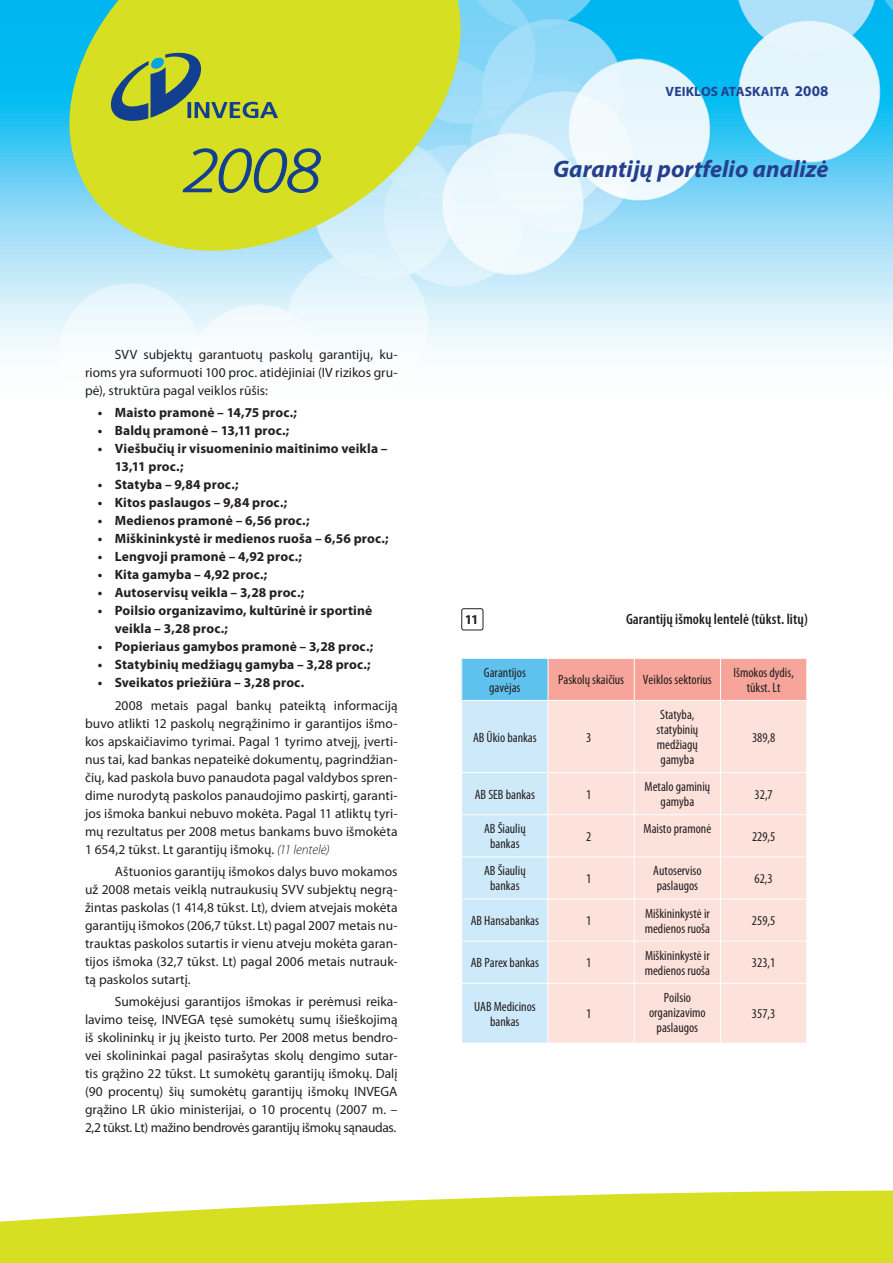
<style>
.page{position:relative;width:893px;height:1263px;background:#fff}
.page>*{position:absolute;margin:0;border:0;box-sizing:border-box;transform-origin:0 0}
.t1{font:italic 300 64.65px "Myriad Pro";color:#123f90;scale:1.19 1}
.t2{font:italic 700 24px "Myriad Pro";color:#253f8e}
.t3{font:600 condensed 15px "Myriad Pro";letter-spacing:.005em;color:#231f20}
.t4{font:13.5px/18px "Myriad Pro";color:#231f20;text-align:justify}
.t5{font:700 13.5px/18px "Myriad Pro";letter-spacing:.01em;color:#231f20}
.t6{font:condensed 13.5px/15px "Myriad Pro";color:#231f20;text-align:center}
.t7{font:700 13.5px "Myriad Pro";color:#253f8e}
.s1{font-weight:300;font-style:italic}
.s2{font-size:15px}
</style>
<div class="page">
<img style="left:0;top:0;width:893px;height:353px">
<svg style="left:0;top:1190px;width:892px;height:73px;fill:#d6df21"></svg>
<svg style="left:68px;top:0;width:393px;height:252px;fill:#d6df21"></svg>
<svg style="left:105px;top:51px;width:173px;height:72px"></svg>
<svg style="left:182px;top:148px;width:139px;height:46px"></svg>
<svg style="left:892px;top:1190px;width:1px;height:73px"></svg>
<svg style="left:462px;top:659px;width:344px;height:384px"></svg>
<div style="left:549px;top:701px;width:257px;height:342px;background:#fde1db"></div>
<hr style="left:548px;top:659px;width:1px;height:41px;background:#fff">
<hr style="left:634px;top:659px;width:1px;height:41px;background:#fff">
<hr style="left:720px;top:659px;width:1px;height:41px;background:#fff">
<hr style="left:461px;top:700px;width:87px;height:1px;background:#fff">
<hr style="left:548px;top:700px;width:86px;height:1px;background:#fff">
<hr style="left:548px;top:701px;width:1px;height:71px;background:#fff">
<hr style="left:634px;top:700px;width:86px;height:1px;background:#fff">
<hr style="left:634px;top:701px;width:1px;height:71px;background:#fff">
<hr style="left:720px;top:700px;width:87px;height:1px;background:#fff">
<hr style="left:720px;top:701px;width:1px;height:71px;background:#fff">
<hr style="left:461px;top:772px;width:87px;height:1px;background:#fff">
<hr style="left:548px;top:772px;width:86px;height:1px;background:#fff">
<hr style="left:548px;top:773px;width:1px;height:41px;background:#fff">
<hr style="left:634px;top:772px;width:86px;height:1px;background:#fff">
<hr style="left:634px;top:773px;width:1px;height:41px;background:#fff">
<hr style="left:720px;top:772px;width:87px;height:1px;background:#fff">
<hr style="left:720px;top:773px;width:1px;height:41px;background:#fff">
<hr style="left:461px;top:814px;width:87px;height:1px;background:#fff">
<hr style="left:548px;top:814px;width:86px;height:1px;background:#fff">
<hr style="left:548px;top:815px;width:1px;height:41px;background:#fff">
<hr style="left:634px;top:814px;width:86px;height:1px;background:#fff">
<hr style="left:634px;top:815px;width:1px;height:41px;background:#fff">
<hr style="left:720px;top:814px;width:87px;height:1px;background:#fff">
<hr style="left:720px;top:815px;width:1px;height:41px;background:#fff">
<hr style="left:461px;top:856px;width:87px;height:1px;background:#fff">
<hr style="left:548px;top:856px;width:86px;height:1px;background:#fff">
<hr style="left:548px;top:857px;width:1px;height:42px;background:#fff">
<hr style="left:634px;top:856px;width:86px;height:1px;background:#fff">
<hr style="left:634px;top:857px;width:1px;height:42px;background:#fff">
<hr style="left:720px;top:856px;width:87px;height:1px;background:#fff">
<hr style="left:720px;top:857px;width:1px;height:42px;background:#fff">
<hr style="left:461px;top:899px;width:87px;height:1px;background:#fff">
<hr style="left:548px;top:899px;width:86px;height:1px;background:#fff">
<hr style="left:548px;top:899px;width:1px;height:42px;background:#fff">
<hr style="left:634px;top:899px;width:86px;height:1px;background:#fff">
<hr style="left:634px;top:899px;width:1px;height:42px;background:#fff">
<hr style="left:720px;top:899px;width:87px;height:1px;background:#fff">
<hr style="left:720px;top:899px;width:1px;height:42px;background:#fff">
<hr style="left:461px;top:941px;width:87px;height:1px;background:#fff">
<hr style="left:548px;top:941px;width:86px;height:1px;background:#fff">
<hr style="left:548px;top:941px;width:1px;height:42px;background:#fff">
<hr style="left:634px;top:941px;width:86px;height:1px;background:#fff">
<hr style="left:634px;top:941px;width:1px;height:42px;background:#fff">
<hr style="left:720px;top:941px;width:87px;height:1px;background:#fff">
<hr style="left:720px;top:941px;width:1px;height:42px;background:#fff">
<hr style="left:461px;top:983px;width:87px;height:1px;background:#fff">
<hr style="left:548px;top:983px;width:86px;height:1px;background:#fff">
<hr style="left:548px;top:984px;width:1px;height:59px;background:#fff">
<hr style="left:634px;top:983px;width:86px;height:1px;background:#fff">
<hr style="left:634px;top:984px;width:1px;height:59px;background:#fff">
<hr style="left:720px;top:983px;width:87px;height:1px;background:#fff">
<hr style="left:720px;top:984px;width:1px;height:59px;background:#fff">
<div style="left:461px;top:608px;width:22px;height:22px;border:1px solid #231f20;border-radius:2px"></div>
<h1 class="t1" style="left:183px;top:136px;width:117px">2008</h1>
<p class="t4" style="left:85px;top:346px;width:314px;text-indent:30px">SVV subjektų garantuotų paskolų garantijų, ku&shy;rioms yra suformuoti 100 proc. atidėjiniai (IV rizikos gru&shy;pė), struktūra pagal veiklos rūšis:</p>
<p class="t5" style="left:98px;top:404px;width:201px">• Maisto pramonė – 14,75 proc.;</p>
<p class="t5" style="left:98px;top:422px;width:193px">• Baldų pramonė – 13,11 proc.;</p>
<p class="t5" style="left:115px;top:440px;width:274px;text-indent:-17px">• Viešbučių ir visuomeninio maitinimo veikla –<br>13,11 proc.;</p>
<p class="t5" style="left:98px;top:476px;width:142px">• Statyba – 9,84 proc.;</p>
<p class="t5" style="left:98px;top:494px;width:191px">• Kitos paslaugos – 9,84 proc.;</p>
<p class="t5" style="left:98px;top:512px;width:213px">• Medienos pramonė – 6,56 proc.;</p>
<p class="t5" style="left:98px;top:530px;width:292px">• Miškininkystė ir medienos ruoša – 6,56 proc.;</p>
<p class="t5" style="left:98px;top:548px;width:206px">• Lengvoji pramonė – 4,92 proc.;</p>
<p class="t5" style="left:98px;top:566px;width:171px">• Kita gamyba – 4,92 proc.;</p>
<p class="t5" style="left:98px;top:584px;width:208px">• Autoservisų veikla – 3,28 proc.;</p>
<p class="t5" style="left:115px;top:602px;width:259px;text-indent:-17px">• Poilsio organizavimo, kultūrinė ir sportinė veikla – 3,28 proc.;</p>
<p class="t5" style="left:98px;top:638px;width:277px">• Popieriaus gamybos pramonė – 3,28 proc.;</p>
<p class="t5" style="left:98px;top:656px;width:274px">• Statybinių medžiagų gamyba – 3,28 proc.;</p>
<p class="t5" style="left:98px;top:674px;width:208px">• Sveikatos priežiūra – 3,28 proc.</p>
<p class="t4" style="left:85px;top:696px;width:314px;text-indent:30px">2008 metais pagal bankų pateiktą informaciją buvo atlikti 12 paskolų negrąžinimo ir garantijos išmo&shy;kos apskaičiavimo tyrimai. Pagal 1 tyrimo atvejį, įverti&shy;nus tai, kad bankas nepateikė dokumentų, pagrindžian&shy;čių, kad paskola buvo panaudota pagal valdybos spren&shy;dime nurodytą paskolos panaudojimo paskirtį, garanti&shy;jos išmoka bankui nebuvo mokėta. Pagal 11 atliktų tyri&shy;mų rezultatus per 2008 metus bankams buvo išmokėta 1 654,2 tūkst. Lt garantijų išmokų. <span class="s1">(11 lentelė)</span></p>
<p class="t4" style="left:85px;top:862px;width:314px;text-indent:30px">Aštuonios garantijų išmokos dalys buvo mokamos už 2008 metais veiklą nutraukusių SVV subjektų negrą&shy;žintas paskolas (1 414,8 tūkst. Lt), dviem atvejais mokėta garantijų išmokos (206,7 tūkst. Lt) pagal 2007 metais nu&shy;trauktas paskolos sutartis ir vienu atveju mokėta garan&shy;tijos išmoka (32,7 tūkst. Lt) pagal 2006 metais nutrauk&shy;tą paskolos sutartį.</p>
<p class="t4" style="left:85px;top:993px;width:314px;text-indent:30px">Sumokėjusi garantijos išmokas ir perėmusi reika&shy;lavimo teisę, INVEGA tęsė sumokėtų sumų išieškojimą iš skolininkų ir jų įkeisto turto. Per 2008 metus bendro&shy;vei skolininkai pagal pasirašytas skolų dengimo sutar&shy;tis grąžino 22 tūkst. Lt sumokėtų garantijų išmokų. Dalį (90 procentų) šių sumokėtų garantijų išmokų INVEGA grąžino LR ūkio ministerijai, o 10 procentų (2007 m. – 2,2 tūkst. Lt) mažino bendrovės garantijų išmokų sąnaudas.</p>
<p class="t7" style="left:666px;top:84px;width:164px">VEIKLOS ATASKAITA <span class="s2">2008</span></p>
<h2 class="t2" style="left:553px;top:156px;width:277px">Garantijų portfelio analizė</h2>
<p class="t5" style="left:465px;top:611px;width:15px">11</p>
<p class="t3" style="left:626px;top:611px;width:183px">Garantijų išmokų lentelė (tūkst. litų)</p>
<p class="t6" style="left:484px;top:665px;width:44px">Garantijos gavėjas</p>
<p class="t6" style="left:558px;top:673px;width:68px">Paskolų skaičius</p>
<p class="t6" style="left:643px;top:673px;width:70px">Veiklos sektorius</p>
<p class="t6" style="left:733px;top:665px;width:62px">Išmokos dydis, tūkst. Lt</p>
<p class="t6" style="left:473px;top:730px;width:65px">AB Ūkio bankas</p>
<p class="t6" style="left:586px;top:730px;width:7px">3</p>
<p class="t6" style="left:657px;top:707px;width:43px;text-align:left">Statyba, statybinių medžiagų gamyba</p>
<p class="t6" style="left:752px;top:730px;width:25px">389,8</p>
<p class="t6" style="left:475px;top:787px;width:62px">AB SEB bankas</p>
<p class="t6" style="left:586px;top:787px;width:7px">1</p>
<p class="t6" style="left:645px;top:779px;width:67px">Metalo gaminių gamyba</p>
<p class="t6" style="left:755px;top:787px;width:20px">32,7</p>
<p class="t6" style="left:484px;top:822px;width:43px">AB Šiaulių bankas</p>
<p class="t6" style="left:586px;top:829px;width:7px">2</p>
<p class="t6" style="left:644px;top:822px;width:69px">Maisto pramonė</p>
<p class="t6" style="left:752px;top:829px;width:25px">229,5</p>
<p class="t6" style="left:484px;top:864px;width:43px">AB Šiaulių bankas</p>
<p class="t6" style="left:586px;top:871px;width:7px">1</p>
<p class="t6" style="left:653px;top:864px;width:50px;text-align:left">Autoserviso paslaugos</p>
<p class="t6" style="left:755px;top:871px;width:20px">62,3</p>
<p class="t6" style="left:471px;top:913px;width:70px">AB Hansabankas</p>
<p class="t6" style="left:586px;top:913px;width:7px">1</p>
<p class="t6" style="left:645px;top:906px;width:67px;text-align:left">Miškininkystė ir medienos ruoša</p>
<p class="t6" style="left:752px;top:913px;width:25px">259,5</p>
<p class="t6" style="left:471px;top:955px;width:70px">AB Parex bankas</p>
<p class="t6" style="left:586px;top:955px;width:7px">1</p>
<p class="t6" style="left:645px;top:948px;width:67px;text-align:left">Miškininkystė ir medienos ruoša</p>
<p class="t6" style="left:752px;top:955px;width:25px">323,1</p>
<p class="t6" style="left:474px;top:999px;width:63px">UAB Medicinos bankas</p>
<p class="t6" style="left:586px;top:1006px;width:7px">1</p>
<p class="t6" style="left:649px;top:990px;width:58px">Poilsio organizavimo paslaugos</p>
<p class="t6" style="left:752px;top:1006px;width:25px">357,3</p>
</div>
